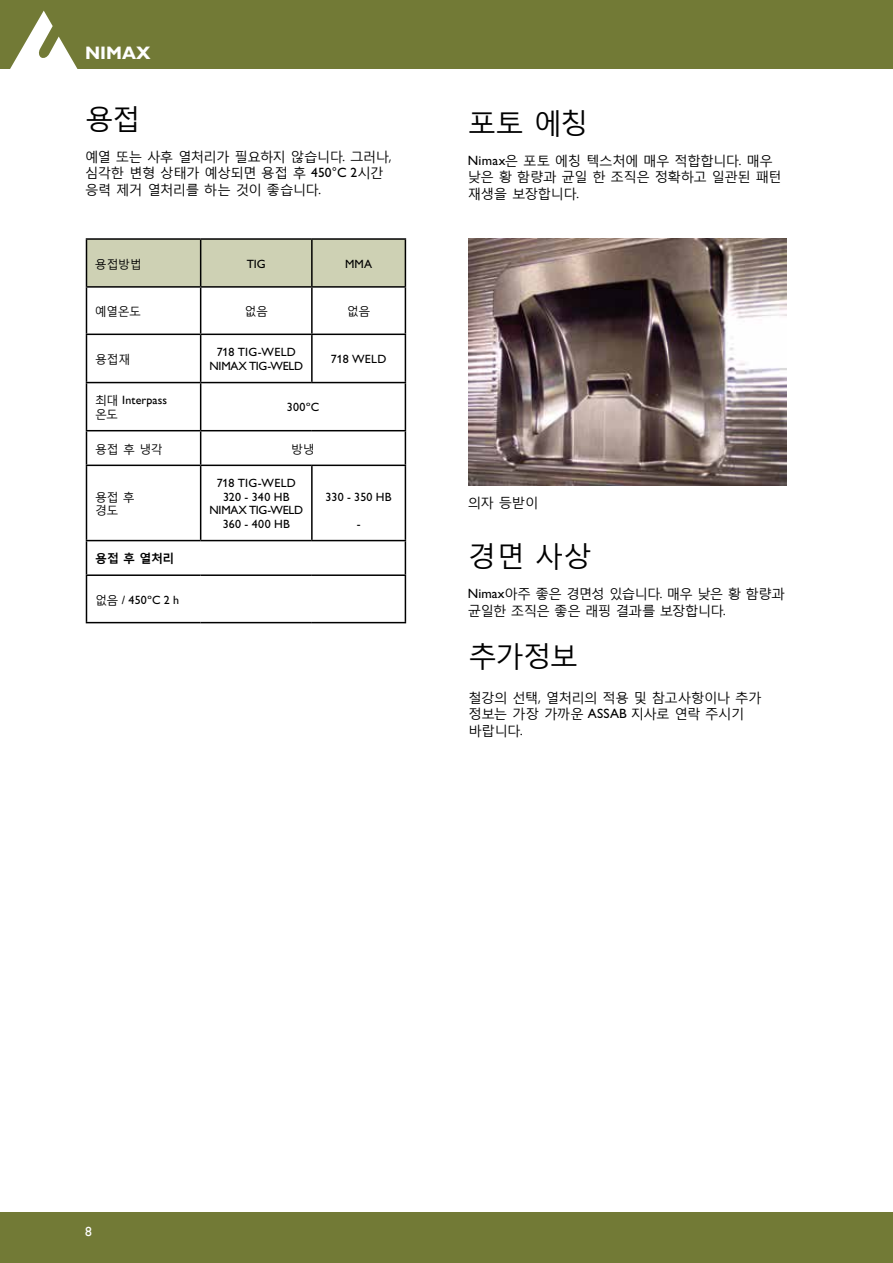
<style>
.page{position:relative;width:893px;height:1263px;background:#fff}
.page>*{position:absolute;margin:0;border:0;box-sizing:border-box;transform-origin:0 0}
.t1{font:28.5px "Malgun Gothic";letter-spacing:-.03em;color:#000}
.t2{font:700 18px "Uddeholm Gill";color:#fff}
.t3{font:13.5px/16.5px "Malgun Gothic";letter-spacing:-.05em;color:#000}
.t4{font:13.5px "Uddeholm Gill";color:#fff}
.t5{font:12px/13.5px "Assab Gill";letter-spacing:.01em;color:#000;text-align:center}
.t6{font:12px/13.5px "Malgun Gothic";letter-spacing:-.04em;color:#000}
.t7{font:12px/13.5px "Assab Gill";letter-spacing:-.015em;color:#000;text-align:center}
.t8{font:12px "Uddeholm Gill";letter-spacing:.01em;color:#000}
.t9{font:700 12px "Malgun Gothic";color:#000}
.s1{font-family:"Assab Gill"}
.s2{font-family:"Malgun Gothic"}
</style>
<div class="page">
<div style="left:0;top:1212px;width:893px;height:51px;background:#727a36"></div>
<div style="left:0;top:0;width:893px;height:68px;background:#727a36"></div>
<svg style="left:6px;top:11px;width:76px;height:58px"></svg>
<div style="left:87px;top:240px;width:318px;height:46px;background:#ced1b4"></div>
<hr style="left:86px;top:238px;width:115px;height:2px;background:#000">
<hr style="left:86px;top:240px;width:1px;height:46px;background:#000">
<hr style="left:201px;top:238px;width:111px;height:2px;background:#000">
<hr style="left:200px;top:240px;width:1px;height:46px;background:#000">
<hr style="left:312px;top:238px;width:94px;height:2px;background:#000">
<hr style="left:311px;top:240px;width:2px;height:46px;background:#000">
<hr style="left:405px;top:240px;width:1px;height:46px;background:#000">
<hr style="left:86px;top:286px;width:115px;height:2px;background:#000">
<hr style="left:86px;top:288px;width:1px;height:46px;background:#000">
<hr style="left:201px;top:286px;width:111px;height:2px;background:#000">
<hr style="left:200px;top:288px;width:1px;height:46px;background:#000">
<hr style="left:312px;top:286px;width:94px;height:2px;background:#000">
<hr style="left:311px;top:288px;width:2px;height:46px;background:#000">
<hr style="left:405px;top:288px;width:1px;height:46px;background:#000">
<hr style="left:86px;top:334px;width:115px;height:1px;background:#000">
<hr style="left:86px;top:335px;width:1px;height:47px;background:#000">
<hr style="left:201px;top:334px;width:111px;height:1px;background:#000">
<hr style="left:200px;top:335px;width:1px;height:47px;background:#000">
<hr style="left:312px;top:334px;width:94px;height:1px;background:#000">
<hr style="left:311px;top:335px;width:2px;height:47px;background:#000">
<hr style="left:405px;top:335px;width:1px;height:47px;background:#000">
<hr style="left:86px;top:382px;width:115px;height:1px;background:#000">
<hr style="left:86px;top:383px;width:1px;height:47px;background:#000">
<hr style="left:201px;top:382px;width:111px;height:1px;background:#000">
<hr style="left:200px;top:383px;width:1px;height:47px;background:#000">
<hr style="left:312px;top:382px;width:94px;height:1px;background:#000">
<hr style="left:405px;top:383px;width:1px;height:47px;background:#000">
<hr style="left:86px;top:430px;width:115px;height:1px;background:#000">
<hr style="left:86px;top:431px;width:1px;height:34px;background:#000">
<hr style="left:201px;top:430px;width:111px;height:1px;background:#000">
<hr style="left:200px;top:431px;width:1px;height:34px;background:#000">
<hr style="left:312px;top:430px;width:94px;height:1px;background:#000">
<hr style="left:405px;top:431px;width:1px;height:34px;background:#000">
<hr style="left:86px;top:465px;width:115px;height:1px;background:#000">
<hr style="left:86px;top:466px;width:1px;height:74px;background:#000">
<hr style="left:201px;top:465px;width:111px;height:1px;background:#000">
<hr style="left:200px;top:466px;width:1px;height:74px;background:#000">
<hr style="left:312px;top:465px;width:94px;height:1px;background:#000">
<hr style="left:311px;top:466px;width:2px;height:74px;background:#000">
<hr style="left:405px;top:466px;width:1px;height:74px;background:#000">
<hr style="left:86px;top:540px;width:115px;height:1px;background:#000">
<hr style="left:86px;top:541px;width:1px;height:33px;background:#000">
<hr style="left:201px;top:540px;width:111px;height:1px;background:#000">
<hr style="left:312px;top:540px;width:94px;height:1px;background:#000">
<hr style="left:405px;top:541px;width:1px;height:33px;background:#000">
<hr style="left:86px;top:574px;width:115px;height:2px;background:#000">
<hr style="left:86px;top:576px;width:1px;height:46px;background:#000">
<hr style="left:201px;top:574px;width:111px;height:2px;background:#000">
<hr style="left:312px;top:574px;width:94px;height:2px;background:#000">
<hr style="left:405px;top:576px;width:1px;height:46px;background:#000">
<hr style="left:86px;top:622px;width:115px;height:1px;background:#000">
<hr style="left:201px;top:622px;width:111px;height:1px;background:#000">
<hr style="left:312px;top:622px;width:94px;height:1px;background:#000">
<img style="left:468px;top:239px;width:318px;height:246px">
<h2 class="t2" style="left:85px;top:42px;width:67px">NIMAX</h2>
<h1 class="t1" style="left:85px;top:101px;width:58px">용접</h1>
<p class="t3" style="left:85px;top:148px;width:308px">예열 또는 사후 열처리가 필요하지 않습니다. 그러나, 심각한 변형 상태가 예상되면 용접 후 <span class="s1">450°C 2</span>시간 응력 제거 열처리를 하는 것이 좋습니다.</p>
<p class="t6" style="left:95px;top:257px;width:48px">용접방법</p>
<p class="t5" style="left:247px;top:257px;width:21px">TIG</p>
<p class="t5" style="left:345px;top:257px;width:28px">MMA</p>
<p class="t6" style="left:95px;top:304px;width:48px">예열온도</p>
<p class="t6" style="left:244px;top:304px;width:25px">없음</p>
<p class="t6" style="left:347px;top:304px;width:25px">없음</p>
<p class="t6" style="left:95px;top:352px;width:37px">용접재</p>
<p class="t7" style="left:209px;top:346px;width:95px">718 TIG-WELD<br>NIMAX TIG-WELD</p>
<p class="t5" style="left:331px;top:352px;width:57px">718 WELD</p>
<p class="t8" style="left:95px;top:394px;width:74px"><span class="s2">최대</span> Interpass</p>
<p class="t6" style="left:95px;top:407px;width:25px">온도</p>
<p class="t5" style="left:287px;top:401px;width:34px">300ºC</p>
<p class="t6" style="left:95px;top:442px;width:69px">용접 후 냉각</p>
<p class="t6" style="left:291px;top:442px;width:25px">방냉</p>
<p class="t6" style="left:95px;top:490px;width:41px">용접 후 경도</p>
<p class="t5" style="left:210px;top:477px;width:95px">718 TIG-WELD<br>320 - 340 HB<br>NIMAX TIG-WELD<br>360 - 400 HB</p>
<p class="t9" style="left:95px;top:551px;width:81px">용접 후 열처리</p>
<p class="t5" style="left:95px;top:593px;width:86px"><span class="s2">없음</span> / 450ºC 2 h</p>
<p class="t5" style="left:326px;top:490px;width:68px">330 - 350 HB</p>
<p class="t5" style="left:357px;top:517px;width:5px">-</p>
<h1 class="t1" style="left:468px;top:105px;width:122px">포토 에칭</h1>
<p class="t3" style="left:468px;top:152px;width:315px"><span class="s1">Nimax</span>은 포토 에칭 텍스처에 매우 적합합니다. 매우 낮은 황 함량과 균일 한 조직은 정확하고 일관된 패턴 재생을 보장합니다.</p>
<p class="t3" style="left:468px;top:494px;width:72px">의자 등받이</p>
<h1 class="t1" style="left:468px;top:538px;width:126px">경면 사상</h1>
<p class="t3" style="left:468px;top:585px;width:318px"><span class="s1">Nimax</span>아주 좋은 경면성 있습니다. 매우 낮은 황 함량과 균일한 조직은 좋은 래핑 결과를 보장합니다.</p>
<h1 class="t1" style="left:468px;top:638px;width:111px">추가정보</h1>
<p class="t3" style="left:468px;top:689px;width:295px">철강의 선택, 열처리의 적용 및 참고사항이나 추가 정보는 가장 가까운 <span class="s1">ASSAB</span> 지사로 연락 주시기 바랍니다.</p>
<p class="t4" style="left:85px;top:1224px;width:8px">8</p>
</div>
